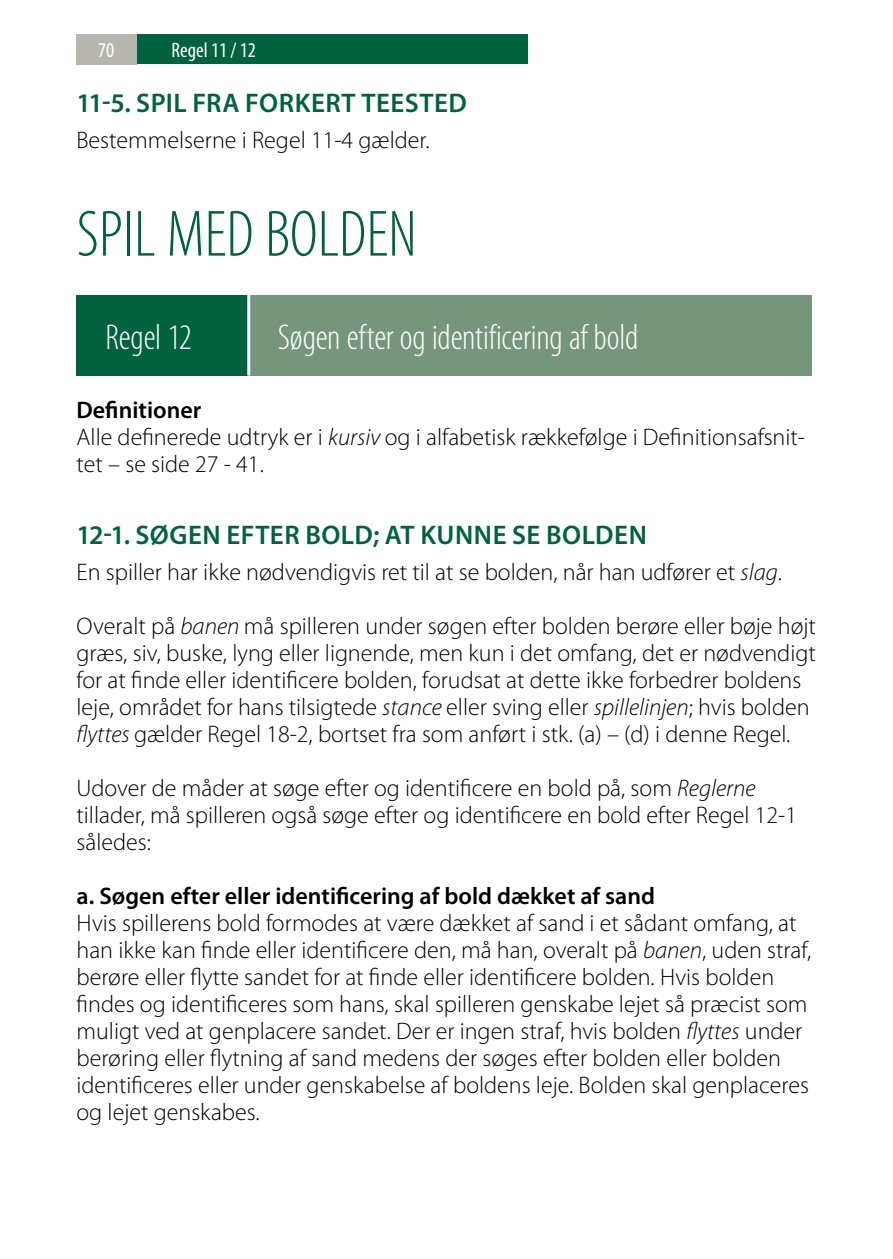
<style>
.page{position:relative;width:893px;height:1259px;background:#fff}
.page>*{position:absolute;margin:0;border:0;box-sizing:border-box;transform-origin:0 0}
.t1{font:300 condensed 66px "Myriad Pro";color:#00623f}
.t2{font:300 condensed 36px "Myriad Pro";letter-spacing:-.005em;color:#fff}
.t3{font:600 27px "Myriad Pro";letter-spacing:.02em;color:#00623f}
.t4{font:300 24px/27px "Myriad Pro";color:#000}
.t5{font:600 24px "Myriad Pro";color:#000}
.t6{font:condensed 21px "Myriad Pro";color:#fff}
.s1{font-weight:600}
.s2{font-style:italic}
</style>
<div class="page">
<div style="left:137px;top:34px;width:391px;height:30px;background:#00623f"></div>
<div style="left:77px;top:34px;width:60px;height:30px;background:#b7b7af"></div>
<div style="left:77px;top:295px;width:172px;height:80px;background:#00623f"></div>
<div style="left:249px;top:295px;width:563px;height:80px;background:#75957c"></div>
<hr style="left:247px;top:295px;width:3px;height:80px;background:#fff">
<p class="t6" style="left:98px;top:38px;width:18px">70</p>
<p class="t6" style="left:172px;top:39px;width:86px">Regel 11 / 12</p>
<p class="t3" style="left:77px;top:88px;width:392px">11-5. SPIL FRA FORKERT TEESTED</p>
<p class="t4" style="left:77px;top:126px;width:355px">Bestemmelserne i Regel 11-4 gælder.</p>
<h1 class="t1" style="left:77px;top:199px;width:342px">SPIL MED BOLDEN</h1>
<h2 class="t2" style="left:106px;top:317px;width:88px">Regel 12</h2>
<h2 class="t2" style="left:278px;top:317px;width:362px">Søgen efter og identificering af bold</h2>
<p class="t4" style="left:77px;top:396px;width:730px"><span class="s1">Definitioner<br></span>Alle definerede udtryk er i <span class="s2">kursiv</span> og i alfabetisk rækkefølge i Definitionsafsnit&shy;tet – se side 27 - 41.</p>
<p class="t3" style="left:77px;top:520px;width:572px">12-1. SØGEN EFTER BOLD; AT KUNNE SE BOLDEN</p>
<p class="t4" style="left:77px;top:558px;width:707px">En spiller har ikke nødvendigvis ret til at se bolden, når han udfører et <span class="s2">slag</span>.</p>
<p class="t4" style="left:77px;top:612px;width:741px">Overalt på <span class="s2">banen</span> må spilleren under søgen efter bolden berøre eller bøje højt græs, siv, buske, lyng eller lignende, men kun i det omfang, det er nødvendigt for at finde eller identificere bolden, forudsat at dette ikke forbedrer boldens leje, området for hans tilsigtede <span class="s2">stance</span> eller sving eller <span class="s2">spillelinjen</span>; hvis bolden <span class="s2">flyttes</span> gælder Regel 18-2, bortset fra som anført i stk. (a) – (d) i denne Regel.</p>
<p class="t4" style="left:77px;top:774px;width:722px">Udover de måder at søge efter og identificere en bold på, som <span class="s2">Reglerne </span>tillader, må spilleren også søge efter og identificere en bold efter Regel 12-1 således:</p>
<p class="t5" style="left:77px;top:882px;width:580px">a. Søgen efter eller identificering af bold dækket af sand</p>
<p class="t4" style="left:77px;top:909px;width:736px">Hvis spillerens bold formodes at være dækket af sand i et sådant omfang, at han ikke kan finde eller identificere den, må han, overalt på <span class="s2">banen</span>, uden straf, berøre eller flytte sandet for at finde eller identificere bolden. Hvis bolden findes og identificeres som hans, skal spilleren genskabe lejet så præcist som muligt ved at genplacere sandet. Der er ingen straf, hvis bolden <span class="s2">flyttes</span> under berøring eller flytning af sand medens der søges efter bolden eller bolden identificeres eller under genskabelse af boldens leje. Bolden skal genplaceres og lejet genskabes.</p>
</div>
